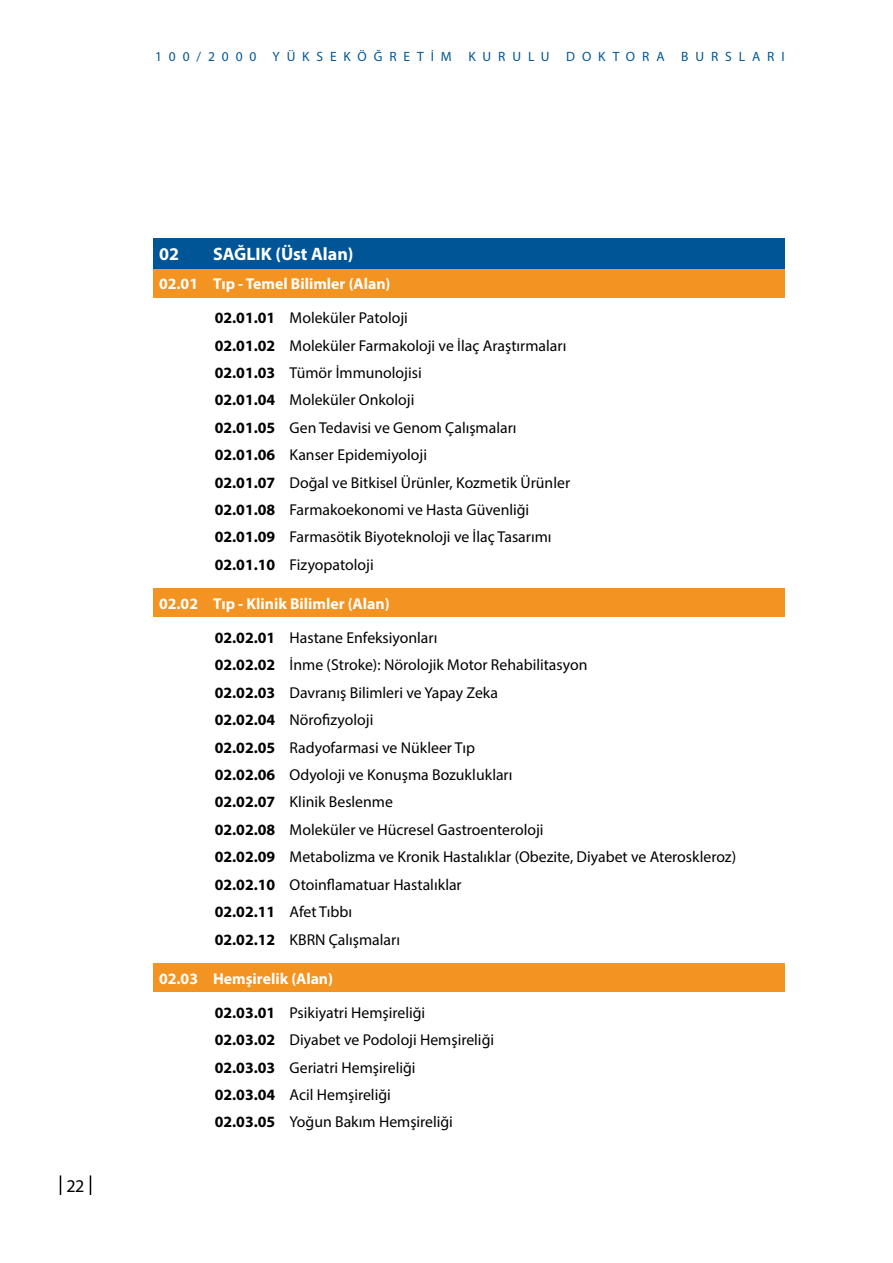
<style>
.page{position:relative;width:893px;height:1263px;background:#fff}
.page>*{position:absolute;margin:0;border:0;box-sizing:border-box;transform-origin:0 0}
.t1{font:700 18px "Myriad Pro";color:#fff}
.t2{font:18px "Myriad Pro";color:#000}
.t3{font:15.75px/27.5px "Myriad Pro";color:#000}
.t4{font:700 15.75px/34.2px "Myriad Pro";color:#fff}
.t5{font:13.5px "Myriad Pro";letter-spacing:.51em;color:#005597}
.s1{color:#000}
.s2{font-weight:400;color:#000}
.s3{font-weight:700}
</style>
<div class="page">
<svg style="left:60px;top:1175px;width:1px;height:20px"></svg>
<svg style="left:90px;top:1175px;width:1px;height:20px"></svg>
<div style="left:153px;top:238px;width:631px;height:31px;background:#005597"></div>
<div style="left:153px;top:269px;width:631px;height:28px;background:#f39322"></div>
<div style="left:153px;top:588px;width:631px;height:29px;background:#f39322"></div>
<div style="left:153px;top:963px;width:631px;height:29px;background:#f39322"></div>
<p class="t5" style="left:155px;top:48px;width:631px">100/2000 YÜKSEKÖĞRETİM KURULU DOKTORA BURSLARI</p>
<p class="t2" style="left:67px;top:1175px;width:19px">22</p>
<p class="t1" style="left:159px;top:242px;width:21px">02</p>
<p class="t1" style="left:213px;top:242px;width:142px">SAĞLIK (Üst Alan)</p>
<p class="t4" style="left:215px;top:266px;width:195px;text-indent:-56px">02.01 Tıp - Temel Bilimler (Alan)<br><span class="s1">02.01.01</span> <span class="s2">Moleküler Patoloji</span></p>
<p class="t3" style="left:215px;top:331px;width:357px"><span class="s3">02.01.02</span> Moleküler Farmakoloji ve İlaç Araştırmaları <span class="s3">02.01.03</span> Tümör İmmunolojisi<br><span class="s3">02.01.04</span> Moleküler Onkoloji<br><span class="s3">02.01.05</span> Gen Tedavisi ve Genom Çalışmaları <span class="s3">02.01.06</span> Kanser Epidemiyoloji<br><span class="s3">02.01.07</span> Doğal ve Bitkisel Ürünler, Kozmetik Ürünler <span class="s3">02.01.08</span> Farmakoekonomi ve Hasta Güvenliği <span class="s3">02.01.09</span> Farmasötik Biyoteknoloji ve İlaç Tasarımı <span class="s3">02.01.10</span> Fizyopatoloji</p>
<p class="t4" style="left:215px;top:586px;width:224px;text-indent:-56px">02.02 Tıp - Klinik Bilimler (Alan)<br><span class="s1">02.02.01</span> <span class="s2">Hastane Enfeksiyonları</span></p>
<p class="t3" style="left:215px;top:651px;width:523px"><span class="s3">02.02.02</span> İnme (Stroke): Nörolojik Motor Rehabilitasyon<br><span class="s3">02.02.03</span> Davranış Bilimleri ve Yapay Zeka<br><span class="s3">02.02.04</span> Nörofizyoloji<br><span class="s3">02.02.05</span> Radyofarmasi ve Nükleer Tıp<br><span class="s3">02.02.06</span> Odyoloji ve Konuşma Bozuklukları<br><span class="s3">02.02.07</span> Klinik Beslenme<br><span class="s3">02.02.08</span> Moleküler ve Hücresel Gastroenteroloji<br><span class="s3">02.02.09</span> Metabolizma ve Kronik Hastalıklar (Obezite, Diyabet ve Ateroskleroz)<br><span class="s3">02.02.10</span> Otoinflamatuar Hastalıklar<br><span class="s3">02.02.11</span> Afet Tıbbı<br><span class="s3">02.02.12</span> KBRN Çalışmaları</p>
<p class="t4" style="left:215px;top:961px;width:212px;text-indent:-56px">02.03 Hemşirelik (Alan)<br><span class="s1">02.03.01</span> <span class="s2">Psikiyatri Hemşireliği</span></p>
<p class="t3" style="left:215px;top:1026px;width:281px"><span class="s3">02.03.02</span> Diyabet ve Podoloji Hemşireliği <span class="s3">02.03.03</span> Geriatri Hemşireliği<br><span class="s3">02.03.04</span> Acil Hemşireliği<br><span class="s3">02.03.05</span> Yoğun Bakım Hemşireliği</p>
</div>
